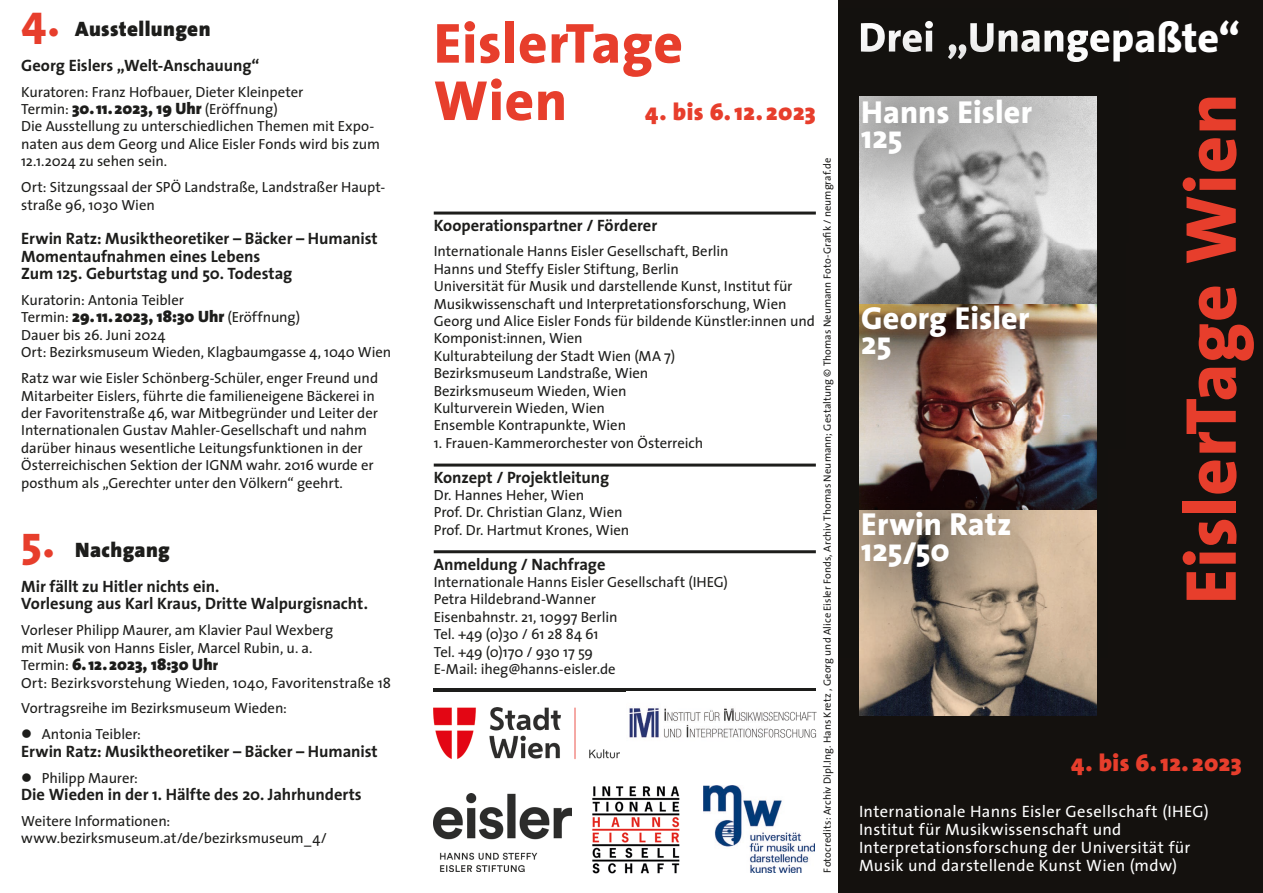
<style>
.page{position:relative;width:1263px;height:893px;background:#fff}
.page>*{position:absolute;margin:0;border:0;box-sizing:border-box;transform-origin:0 0}
.t1{font:800 72.9px "The Sans";letter-spacing:.01em;color:#e73e2c}
.t2{font:800 57px/57.3px "The Sans";letter-spacing:.01em;color:#e73e2c}
.t3{font:800 31.95px/25.7px "The Sans";letter-spacing:.005em;color:#fff}
.t4{font:900 24px "The Sans";letter-spacing:.02em;color:#e73e2c}
.t5{font:900 21px "The Sans";letter-spacing:.015em;color:#1d1d1b}
.t6{font:700 16.5px/17.4px "The Sans";letter-spacing:-.005em;color:#1d1d1b}
.t7{font:16.5px/18px "The Sans";letter-spacing:.02em;color:#fff}
.t8{font:900 16.5px "The Sans";letter-spacing:.005em;color:#1d1d1b}
.t9{font:14.7px/17.4px "The Sans";letter-spacing:-.005em;color:#1d1d1b}
.t10{font:12px "The Sans";color:#1d1d1b}
.t11{font:10.5px "The Sans";letter-spacing:.01em;color:#1d1d1b}
.s1{font-weight:800;font-size:45px;color:#e73e2c}
.s2{font-weight:900;font-size:16.5px}
.s3{font-weight:400;font-size:14.7px}
.s4{font-size:14.7px}
</style>
<div class="page">
<div style="left:838px;top:0;width:425px;height:893px;background:#14110e"></div>
<img style="left:859px;top:658px;width:238px;height:58px">
<img style="left:859px;top:23px;width:238px;height:191px">
<img style="left:861px;top:21px;width:267px;height:41px">
<img style="left:859px;top:214px;width:238px;height:207px">
<img style="left:859px;top:421px;width:238px;height:237px">
<hr style="left:434px;top:212px;width:382px;height:3px;background:#1d1d1b">
<hr style="left:434px;top:464px;width:382px;height:3px;background:#1d1d1b">
<hr style="left:434px;top:550px;width:382px;height:3px;background:#1d1d1b">
<img style="left:434px;top:708px;width:185px;height:51px">
<img style="left:434px;top:793px;width:138px;height:79px">
<img style="left:592px;top:786px;width:88px;height:88px">
<img style="left:703px;top:785px;width:111px;height:88px">
<hr style="left:434px;top:689px;width:382px;height:3px;background:#1d1d1b">
<img style="left:629px;top:708px;width:188px;height:30px">
<h3 class="t5" style="left:21px;top:11px;width:191px"><span class="s1">4.</span> Ausstellungen</h3>
<p class="t6" style="left:21px;top:56px;width:240px">Georg Eislers „Welt-Anschauung“</p>
<p class="t9" style="left:21px;top:83px;width:360px">Kuratoren: Franz Hofbauer, Dieter Kleinpeter<br>Termin: <span class="s2">30.11.2023, 19 Uhr</span> (Eröffnung)<br>Die Ausstellung zu unterschiedlichen Themen mit Expo&shy;naten aus dem Georg und Alice Eisler Fonds wird bis zum 12.1.2024 zu sehen sein.</p>
<p class="t9" style="left:21px;top:178px;width:365px">Ort: Sitzungssaal der SPÖ Landstraße, Landstraßer Haupt&shy;straße 96, 1030 Wien</p>
<p class="t6" style="left:21px;top:230px;width:358px">Erwin Ratz: Musiktheoretiker – Bäcker – Humanist<br>Momentaufnahmen eines Lebens<br>Zum 125. Geburtstag und 50. Todestag</p>
<p class="t9" style="left:21px;top:291px;width:164px">Kuratorin: Antonia Teibler</p>
<p class="t8" style="left:21px;top:303px;width:280px"><span class="s3">Termin:</span> 29.11.2023, 18:30 Uhr <span class="s3">(Eröffnung)</span></p>
<p class="t9" style="left:21px;top:326px;width:371px">Dauer bis 26. Juni 2024<br>Ort: Bezirksmuseum Wieden, Klagbaumgasse 4, 1040 Wien</p>
<p class="t9" style="left:21px;top:369px;width:358px">Ratz war wie Eisler Schönberg-Schüler, enger Freund und Mitarbeiter Eislers, führte die familieneigene Bäckerei in der Favoritenstraße 46, war Mitbegründer und Leiter der Internationalen Gustav Mahler-Gesellschaft und nahm darüber hinaus wesentliche Leitungsfunktionen in der Österreichischen Sektion der IGNM wahr. 2016 wurde er posthum als „Gerechter unter den Völkern“ geehrt.</p>
<h3 class="t5" style="left:21px;top:532px;width:150px"><span class="s1">5.</span> Nachgang</h3>
<p class="t6" style="left:21px;top:577px;width:348px">Mir fällt zu Hitler nichts ein.<br>Vorlesung aus Karl Kraus, Dritte Walpurgisnacht.</p>
<p class="t9" style="left:21px;top:621px;width:313px">Vorleser Philipp Maurer, am Klavier Paul Wexberg mit Musik von Hanns Eisler, Marcel Rubin, u. a.</p>
<p class="t8" style="left:21px;top:650px;width:198px"><span class="s3">Termin:</span> 6.12.2023, 18:30 Uh<span class="s4">r</span></p>
<p class="t9" style="left:21px;top:669px;width:371px;line-height:26px">Ort: Bezirksvorstehung Wieden, 1040, Favoritenstraße 18<br>Vortragsreihe im Bezirksmuseum Wieden:</p>
<p class="t9" style="left:21px;top:725px;width:121px">● Antonia Teibler:</p>
<p class="t6" style="left:21px;top:742px;width:358px">Erwin Ratz: Musiktheoretiker – Bäcker – Humanist</p>
<p class="t9" style="left:21px;top:768px;width:118px">● Philipp Maurer:</p>
<p class="t6" style="left:21px;top:785px;width:342px">Die Wieden in der 1. Hälfte des 20. Jahrhunderts</p>
<p class="t9" style="left:21px;top:812px;width:307px">Weitere Informationen: www.bezirksmuseum.at/de/bezirksmuseum_4/</p>
<p class="t10" style="left:21px;top:834px;width:67px">Hanns Eisler,</p>
<p class="t10" style="left:129px;top:834px;width:32px">Berlin</p>
<h2 class="t2" style="left:434px;top:13px;width:251px">EislerTage<br>Wien</h2>
<h3 class="t4" style="left:645px;top:92px;width:172px">4. bis 6.12. 2023</h3>
<p class="t6" style="left:434px;top:216px;width:225px">Ko operationspartner / Förderer</p>
<p class="t9" style="left:434px;top:242px;width:383px">Internationale Hanns Eisler Gesellschaft, Berlin<br>Hanns und Steffy Eisler Stiftung, Berlin<br>Universität für Musik und darstellende Kunst, Institut für Musikwissenschaft und Interpretationsforschung, Wien Georg und Alice Eisler Fonds für bildende Künstler:innen und Komponist:innen, Wien<br>Kulturabteilung der Stadt Wien (MA 7)<br>Bezirksmuseum Landstraße, Wien<br>Bezirksmuseum Wieden, Wien<br>Kulturverein Wieden, Wien<br>Ensemble Kontrapunkte, Wien</p>
<p class="t9" style="left:434px;top:434px;width:271px">1. Frauen-Kammerorchester von Österreich</p>
<p class="t6" style="left:434px;top:468px;width:177px">Konzept / Projektleitung</p>
<p class="t9" style="left:434px;top:486px;width:197px">Dr. Hannes Heher, Wien<br>Prof. Dr. Christian Glanz, Wien<br>Prof. Dr. Hartmut Krones, Wien</p>
<p class="t6" style="left:434px;top:555px;width:173px">Anmeldung / Nachfrage</p>
<p class="t9" style="left:434px;top:573px;width:296px">Internationale Hanns Eisler Gesellschaft (IHEG)<br>Petra Hildebrand-Wanner<br>Eisenbahnstr. 21, 10997 Berlin<br>Tel. +49 (0)30 / 61 28 84 61<br>Tel. +49 (0)170 / 930 17 59<br>E-Mail: iheg@hanns-eisler.de</p>
<p class="t11" style="left:818px;top:872px;width:716px;rotate:-90deg">Fotocredits: Archiv Dipl.Ing. Hans Kretz , Georg und Alice Eisler Fonds, Archiv Thomas Neumann; Gestaltung © Thomas Neumann Foto-Grafik / neumgraf.de</p>
<h3 class="t3" style="left:861px;top:98px;width:172px">Hanns Eisler<br>125</h3>
<h3 class="t3" style="left:861px;top:304px;width:170px">Georg Eisler<br>25</h3>
<h3 class="t3" style="left:861px;top:511px;width:152px">Erwin Ratz<br>125/50</h3>
<h1 class="t1" style="left:1149px;top:604px;width:512px;rotate:-90deg">EislerTage Wien</h1>
<h3 class="t4" style="left:1071px;top:742px;width:172px">4. bis 6.12. 2023</h3>
<p class="t7" style="left:859px;top:802px;width:351px">Internationale Hanns Eisler Gesellschaft (IHEG)<br>Institut für Musikwissenschaft und Interpretationsforschung der Universität für Musik und darstellende Kunst Wien (mdw)</p>
</div>
